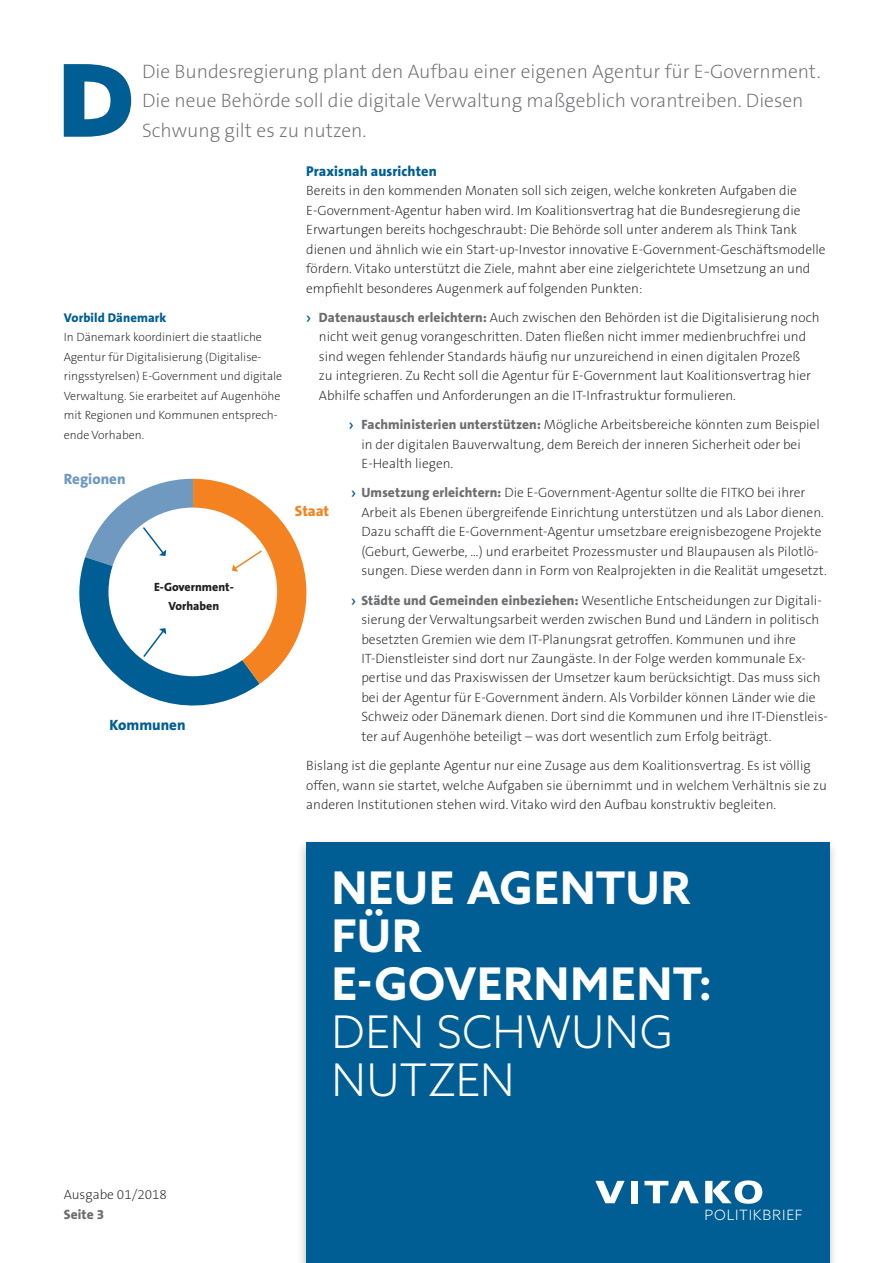
<style>
.page{position:relative;width:893px;height:1263px;background:#fff}
.page>*{position:absolute;margin:0;border:0;box-sizing:border-box;transform-origin:0 0}
.t1{font:900 100.35px "Azo Sans";color:#005e95}
.t2{font:700 45px/48px "Azo Sans";letter-spacing:.02em;color:#fff}
.t3{font:300 45px/48px "Azo Sans";letter-spacing:.005em;color:#fff}
.t4{font:200 19.5px/29.2px "The Sans B2";color:#6c6d70}
.t5{font:800 15px "The Sans B8";color:#005e95}
.t6{font:800 15px "The Sans B8";color:#7099c1}
.t7{font:800 15px "The Sans B8";color:#f58220}
.t8{font:800 14.25px "The Sans B8";letter-spacing:.005em;color:#005e95}
.t9{font:300 14.25px "Azo Sans";letter-spacing:.055em;color:#fff}
.t10{font:200 13.5px/19.5px "The Sans B2";color:#231f20}
.t11{font:800 13.5px "The Sans B8";letter-spacing:.01em;color:#6c6d70}
.t12{font:800 12.75px "The Sans B8";letter-spacing:.01em;color:#005e95}
.t13{font:200 12px/19.5px "The Sans B2";color:#231f20}
.t14{font:800 12px/19.5px "The Sans B8";color:#231f20;text-align:center}
.s1{font-family:"Azo Sans";font-weight:700;color:#005e95}
.s2{font-family:"The Sans B8";font-weight:800;color:#6c6d70}
</style>
<div class="page">
<div style="left:297px;top:838px;width:541px;height:425px;background:#231f20;opacity:.3"></div>
<div style="left:306px;top:842px;width:523px;height:421px;background:#005e95"></div>
<svg style="left:595px;top:1181px;width:30px;height:22px"></svg>
<div style="left:631px;top:1181px;width:7px;height:22px;background:#fff"></div>
<svg style="left:644px;top:1181px;width:55px;height:22px"></svg>
<svg style="left:705px;top:1180px;width:57px;height:24px"></svg>
<svg style="left:79px;top:479px;width:227px;height:227px"></svg>
<h1 class="t1" style="left:58px;top:34px;width:78px">D</h1>
<h3 class="t4" style="left:142px;top:58px;width:680px">Die Bundesregierung plant den Aufbau einer eigenen Agentur für E-Government.<br>Die neue Behörde soll die digitale Verwaltung maßgeblich vorantreiben. Diesen<br>Schwung gilt es zu nutzen.</h3>
<p class="t12" style="left:64px;top:311px;width:104px">Vorbild Dänemark</p>
<p class="t13" style="left:64px;top:328px;width:220px">In Dänemark koordiniert die staatliche Agentur für Digitalisierung (Digitalise&shy;ringsstyrelsen) E-Government und digitale Verwaltung. Sie erarbeitet auf Augenhöhe mit Regionen und Kommunen entsprech&shy;ende Vorhaben.</p>
<p class="t6" style="left:64px;top:471px;width:63px">Regionen</p>
<p class="t14" style="left:154px;top:577px;width:81px">E-Government-<br>Vorhaben</p>
<p class="t5" style="left:110px;top:717px;width:77px">Kommunen</p>
<p class="t8" style="left:306px;top:163px;width:132px">Praxisnah ausrichten</p>
<p class="t10" style="left:306px;top:181px;width:521px">Bereits in den kommenden Monaten soll sich zeigen, welche konkreten Aufgaben die E-Government-Agentur haben wird. Im Koalitionsvertrag hat die Bundesregierung die Erwartungen bereits hochgeschraubt: Die Behörde soll unter anderem als Think Tank dienen und ähnlich wie ein Start-up-Investor innovative E-Government-Geschäftsmodelle fördern. Vitako unterstützt die Ziele, mahnt aber eine zielgerichtete Umsetzung an und empfiehlt besonderes Augenmerk auf folgenden Punkten:</p>
<p class="t10" style="left:319px;top:308px;width:502px;text-indent:-13px"><span class="s1">›</span> <span class="s2">Datenaustausch erleichtern:</span> Auch zwischen den Behörden ist die Digitalisierung noch nicht weit genug vorangeschritten. Daten fließen nicht immer medienbruchfrei und sind wegen fehlender Standards häufig nur unzureichend in einen digitalen Prozeß<br>zu integrieren. Zu Recht soll die Agentur für E-Government laut Koalitionsvertrag hier Abhilfe schaffen und Anforderungen an die IT-Infrastruktur formulieren.</p>
<p class="t10" style="left:361px;top:415px;width:460px;text-indent:-13px"><span class="s1">›</span> <span class="s2">Fachministerien unterstützen:</span> Mögliche Arbeitsbereiche könnten zum Beispiel in der digitalen Bauverwaltung, dem Bereich der inneren Sicherheit oder bei<br>E-Health liegen.</p>
<p class="t10" style="left:361px;top:483px;width:467px;text-indent:-10px"><span class="s1">›</span> <span class="s2">Umsetzung erleichtern:</span> Die E-Government-Agentur sollte die FITKO bei ihrer Arbeit als Ebenen übergreifende Einrichtung unterstützen und als Labor dienen.<br>Dazu schafft die E-Government-Agentur umsetzbare ereignisbezogene Projekte (Geburt, Gewerbe, …) und erarbeitet Prozessmuster und Blaupausen als Pilotlö&shy;sungen. Diese werden dann in Form von Realprojekten in die Realität umgesetzt.</p>
<p class="t10" style="left:361px;top:591px;width:468px;text-indent:-10px"><span class="s1">›</span> <span class="s2">Städte und Gemeinden einbeziehen:</span> Wesentliche Entscheidungen zur Digitali&shy;sierung der Verwaltungsarbeit werden zwischen Bund und Ländern in politisch besetzten Gremien wie dem IT-Planungsrat getroffen. Kommunen und ihre IT-Dienstleister sind dort nur Zaungäste. In der Folge werden kommunale Ex&shy;pertise und das Praxiswissen der Umsetzer kaum berücksichtigt. Das muss sich bei der Agentur für E-Government ändern. Als Vorbilder können Länder wie die Schweiz oder Dänemark dienen. Dort sind die Kommunen und ihre IT-Dienstleis&shy;ter auf Augenhöhe beteiligt – was dort wesentlich zum Erfolg beiträgt.</p>
<p class="t10" style="left:306px;top:756px;width:522px">Bislang ist die geplante Agentur nur eine Zusage aus dem Koalitionsvertrag. Es ist völlig offen, wann sie startet, welche Aufgaben sie übernimmt und in welchem Verhältnis sie zu anderen Institutionen stehen wird. Vitako wird den Aufbau konstruktiv begleiten.</p>
<p class="t7" style="left:295px;top:502px;width:36px">Staat</p>
<h2 class="t2" style="left:332px;top:863px;width:382px">NEUE AGENTUR<br>FÜR<br>E-GOVERNMENT:</h2>
<h2 class="t3" style="left:332px;top:1007px;width:343px">DEN SCHWUNG<br>NUTZEN</h2>
<p class="t10" style="left:64px;top:1185px;width:105px">Ausgabe 01/2018</p>
<p class="t11" style="left:64px;top:1207px;width:42px">Seite 3</p>
<p class="t9" style="left:704px;top:1205px;width:100px">POLITIKBRIEF</p>
</div>
